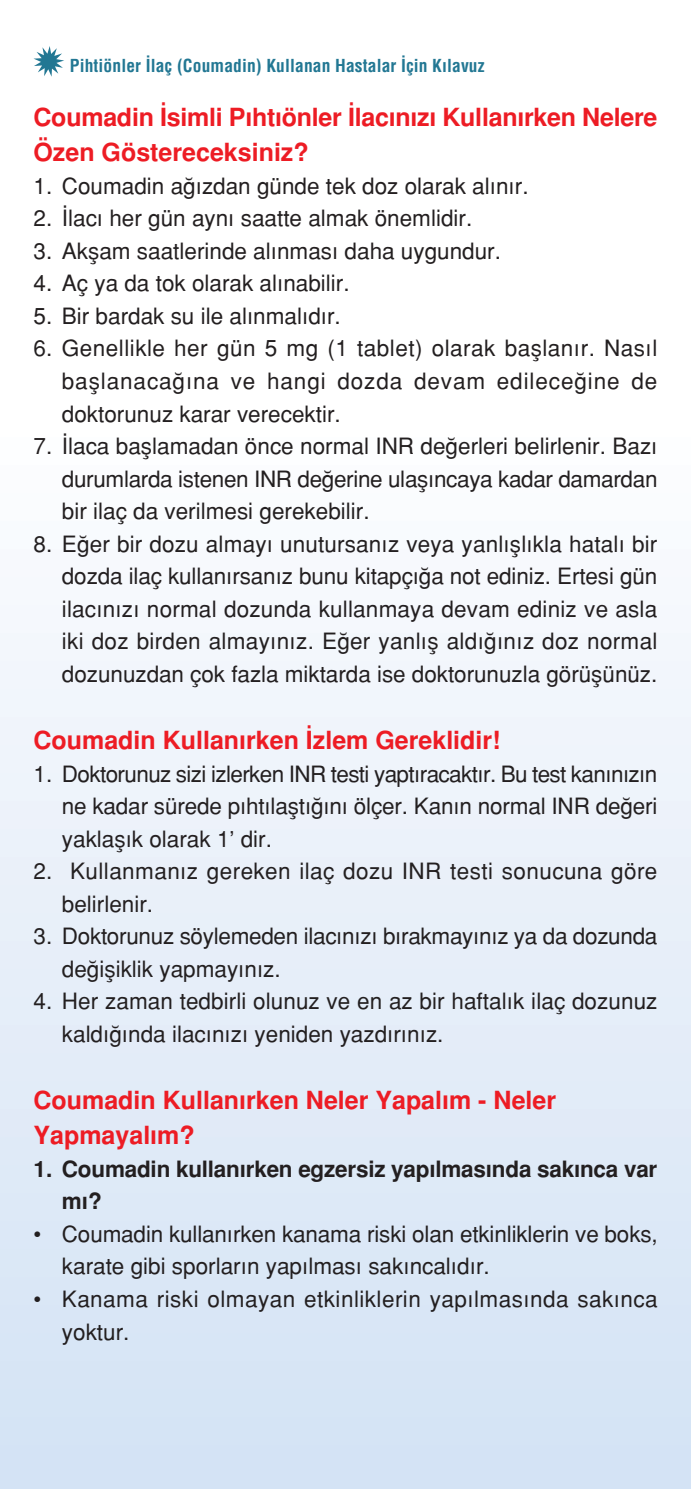
<style>
.page{position:relative;width:691px;height:1489px;background:#fff}
.page>*{position:absolute;margin:0;border:0;box-sizing:border-box;transform-origin:0 0}
.t1{font:25px/35px "Helvetica Turk B";color:#ed1c24}
.t2{font:22.5px/32.5px "Helvetica Turk";color:#231f20;text-align:justify}
.t3{font:22.5px/32.5px "Helvetica Turk";letter-spacing:.02em;color:#231f20}
.t4{font:22.5px/32.5px "Helvetica Turk B";letter-spacing:-.01em;color:#231f20}
.t5{font:17.5px "Helvetica Condensed Turk B";letter-spacing:.005em;color:#227793}
</style>
<div class="page">
<div style="left:0;top:1471px;width:691px;height:17px;background:#d4e3f5"></div>
<div style="left:0;top:1444px;width:691px;height:28px;background:#d4e3f5"></div>
<div style="left:0;top:1416px;width:691px;height:28px;background:#d5e4f5"></div>
<div style="left:0;top:1388px;width:691px;height:28px;background:#d6e5f5"></div>
<div style="left:0;top:1360px;width:691px;height:28px;background:#d7e5f5"></div>
<div style="left:0;top:1332px;width:691px;height:28px;background:#d8e6f6"></div>
<div style="left:0;top:1304px;width:691px;height:28px;background:#d9e6f6"></div>
<div style="left:0;top:1276px;width:691px;height:28px;background:#dae7f6"></div>
<div style="left:0;top:1248px;width:691px;height:28px;background:#dbe8f6"></div>
<div style="left:0;top:1220px;width:691px;height:28px;background:#dce8f7"></div>
<div style="left:0;top:1192px;width:691px;height:28px;background:#dde9f7"></div>
<div style="left:0;top:1164px;width:691px;height:28px;background:#deeaf7"></div>
<div style="left:0;top:1136px;width:691px;height:28px;background:#dfeaf7"></div>
<div style="left:0;top:1108px;width:691px;height:28px;background:#e1eaf7"></div>
<div style="left:0;top:1080px;width:691px;height:28px;background:#e2ecf8"></div>
<div style="left:0;top:1052px;width:691px;height:28px;background:#e3ecf8"></div>
<div style="left:0;top:1024px;width:691px;height:28px;background:#e4ecf8"></div>
<div style="left:0;top:997px;width:691px;height:27px;background:#e5eef9"></div>
<div style="left:0;top:969px;width:691px;height:27px;background:#e6eef9"></div>
<div style="left:0;top:941px;width:691px;height:27px;background:#e7eef9"></div>
<div style="left:0;top:913px;width:691px;height:27px;background:#e8f0f9"></div>
<div style="left:0;top:885px;width:691px;height:28px;background:#e9f0f9"></div>
<div style="left:0;top:857px;width:691px;height:28px;background:#eaf0f9"></div>
<div style="left:0;top:829px;width:691px;height:28px;background:#ebf2fa"></div>
<div style="left:0;top:801px;width:691px;height:28px;background:#edf2fa"></div>
<div style="left:0;top:773px;width:691px;height:28px;background:#eef4fb"></div>
<div style="left:0;top:745px;width:691px;height:28px;background:#eff4fb"></div>
<div style="left:0;top:717px;width:691px;height:28px;background:#f0f4fb"></div>
<div style="left:0;top:689px;width:691px;height:28px;background:#f1f6fc"></div>
<div style="left:0;top:661px;width:691px;height:28px;background:#f2f6fc"></div>
<div style="left:0;top:633px;width:691px;height:28px;background:#f3f7fc"></div>
<div style="left:0;top:605px;width:691px;height:28px;background:#f5f8fd"></div>
<div style="left:0;top:577px;width:691px;height:28px;background:#f6f9fd"></div>
<div style="left:0;top:549px;width:691px;height:28px;background:#f7f9fd"></div>
<div style="left:0;top:521px;width:691px;height:28px;background:#f8fbfe"></div>
<div style="left:0;top:493px;width:691px;height:28px;background:#fafcfe"></div>
<div style="left:0;top:465px;width:691px;height:28px;background:#fbfcfe"></div>
<svg style="left:34px;top:46px;width:30px;height:31px"></svg>
<p class="t5" style="left:70px;top:55px;width:416px">Pihtiönler ‹laç (Coumadin) Kullanan Hastalar ‹çin K›lavuz</p>
<p class="t1" style="left:34px;top:100px;width:625px">Coumadin ‹simli P›ht›önler ‹lac›n›z› Kullan›rken Nelere<br>Özen Göstereceksiniz?</p>
<p class="t2" style="left:34px;top:170px;width:496px">1. Coumadin a¤›zdan günde tek doz olarak al›n›r.</p>
<p class="t2" style="left:34px;top:202px;width:440px">2. ‹lac› her gün ayn› saatte almak önemlidir.</p>
<p class="t2" style="left:34px;top:235px;width:469px">3. Akflam saatlerinde al›nmas› daha uygundur.</p>
<p class="t2" style="left:34px;top:267px;width:317px">4. Aç ya da tok olarak al›nabilir.</p>
<p class="t2" style="left:34px;top:300px;width:309px">5. Bir bardak su ile al›nmal›d›r.</p>
<p class="t2" style="left:62px;top:332px;width:597px;text-indent:-28px">6. Genellikle her gün 5 mg (1 tablet) olarak bafllan›r. Nas›l bafllanaca¤›na ve hangi dozda devam edilece¤ine de doktorunuz karar verecektir.</p>
<p class="t2" style="left:62px;top:430px;width:597px;text-indent:-28px">7. ‹laca bafllamadan önce normal INR de¤erleri belirlenir. Baz› durumlarda istenen INR de¤erine ulafl›ncaya kadar damardan bir ilaç da verilmesi gerekebilir.</p>
<p class="t2" style="left:62px;top:527px;width:597px;text-indent:-28px">8. E¤er bir dozu almay› unutursan›z veya yanl›fll›kla hatal› bir dozda ilaç kullan›rsan›z bunu kitapç›¤a not ediniz. Ertesi gün ilac›n›z› normal dozunda kullanmaya devam ediniz ve asla iki doz birden almay›n›z. E¤er yanl›fl ald›¤›n›z doz normal dozunuzdan çok fazla miktarda ise doktorunuzla görüflünüz.</p>
<p class="t1" style="left:34px;top:722px;width:468px">Coumadin Kullan›rken ‹zlem Gereklidir!</p>
<p class="t2" style="left:62px;top:757px;width:597px;text-indent:-28px">1. Doktorunuz sizi izlerken INR testi yapt›racakt›r. Bu test kan›n›z›n ne kadar sürede p›ht›laflt›¤›n› ölçer. Kan›n normal INR de¤eri yaklafl›k olarak 1’ dir.</p>
<p class="t3" style="left:62px;top:855px;width:597px;text-indent:-28px">2. Kullanman›z gereken ilaç dozu INR testi sonucuna göre belirlenir.</p>
<p class="t2" style="left:62px;top:920px;width:597px;text-indent:-28px">3. Doktorunuz söylemeden ilac›n›z› b›rakmay›n›z ya da dozunda de¤ifliklik yapmay›n›z.</p>
<p class="t2" style="left:62px;top:985px;width:597px;text-indent:-28px">4. Her zaman tedbirli olunuz ve en az bir haftal›k ilaç dozunuz kald›¤›nda ilac›n›z› yeniden yazd›r›n›z.</p>
<p class="t1" style="left:34px;top:1082px;width:524px">Coumadin Kullan›rken Neler Yapal›m - Neler<br>Yapmayal›m?</p>
<p class="t4" style="left:62px;top:1152px;width:597px;text-indent:-28px">1. Coumadin kullan›rken egzersiz yap›lmas›nda sak›nca var m›?</p>
<p class="t2" style="left:62px;top:1217px;width:597px;text-indent:-28px">• Coumadin kullan›rken kanama riski olan etkinliklerin ve boks, karate gibi sporlar›n yap›lmas› sak›ncal›d›r.</p>
<p class="t3" style="left:62px;top:1282px;width:597px;text-indent:-28px">• Kanama riski olmayan etkinliklerin yap›lmas›nda sak›nca yoktur.</p>
</div>
